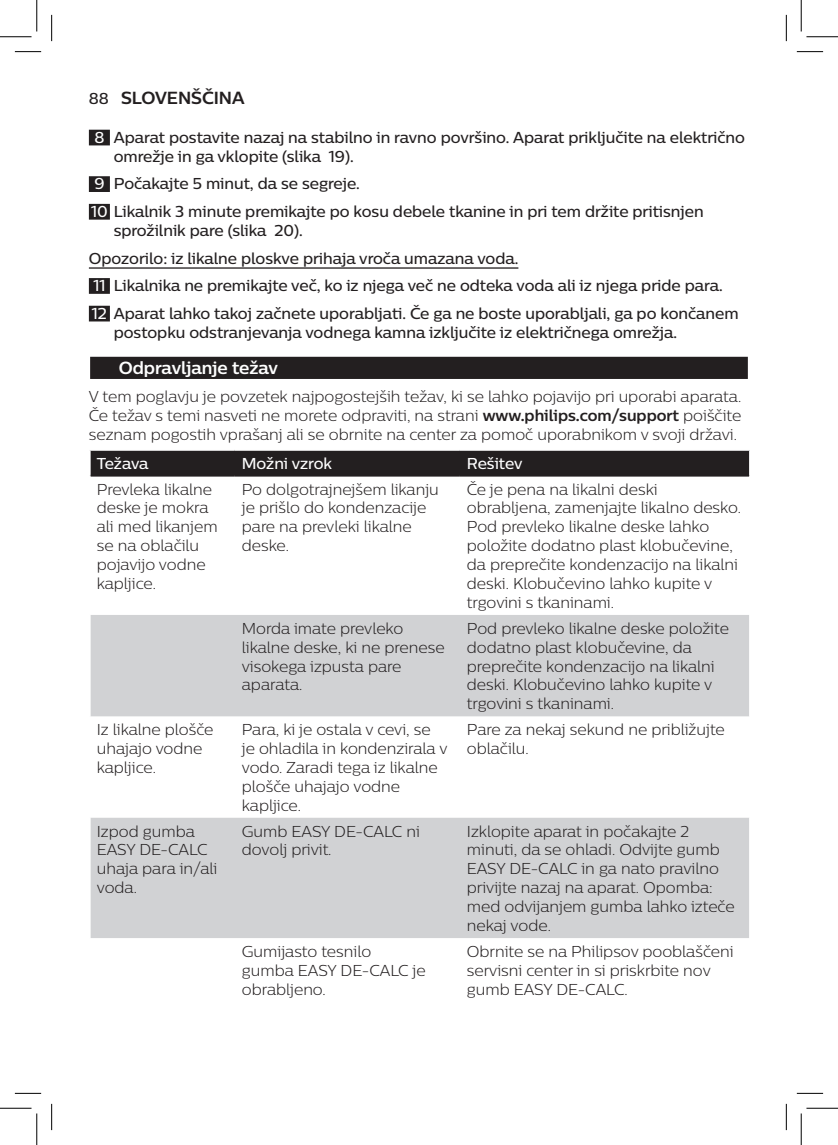
<style>
.page{position:relative;width:838px;height:1145px;background:#fff}
.page>*{position:absolute;margin:0;border:0;box-sizing:border-box;transform-origin:0 0}
.chapter-title-paragr{font:700 17.5px "Centrale Sans";color:#fff}
.t1{font:700 17.5px "Centrale Sans";color:#231f20}
.chapter-table-roweve{font:300 15.75px/18.9px "Centrale Sans";color:#231f20}
.actionlist-item-para{font:500 15.75px/18.9px "Centrale Sans";color:#231f20}
.chapter-table-rowodd{font:300 15.75px/18.9px "Centrale Sans";color:#231f20}
.chapter-paragraph{font:300 15.75px/18.9px "Centrale Sans";color:#231f20;text-align:justify}
.actionlist-item-warn{font:500 15.75px "Centrale Sans";color:#231f20}
.chapter-table-rowhea{font:500 15.75px "Centrale Sans";color:#fff}
.s1{font-weight:500;font-size:15.75px}
.s2{color:#fff}
.s3{font-weight:700}
</style>
<div class="page">
<div style="left:89px;top:130px;width:21px;height:15px;background:#231f20"></div>
<div style="left:89px;top:176px;width:21px;height:16px;background:#231f20"></div>
<div style="left:89px;top:204px;width:21px;height:16px;background:#231f20"></div>
<hr style="left:89px;top:267px;width:429px;height:2px;background:#231f20">
<div style="left:89px;top:278px;width:21px;height:16px;background:#231f20"></div>
<div style="left:89px;top:306px;width:21px;height:15px;background:#231f20"></div>
<div style="left:90px;top:357px;width:657px;height:22px;background:#231f20"></div>
<svg style="left:91px;top:615px;width:658px;height:323px;fill:#d1d2d4"></svg>
<div style="left:90px;top:450px;width:660px;height:26px;background:#231f20"></div>
<hr style="left:91px;top:475px;width:144px;height:2px;background:#231f20">
<hr style="left:235px;top:475px;width:225px;height:2px;background:#231f20">
<hr style="left:460px;top:475px;width:289px;height:2px;background:#231f20">
<svg style="left:15px;top:51px;width:26px;height:1px"></svg>
<svg style="left:796px;top:51px;width:27px;height:1px"></svg>
<svg style="left:15px;top:1093px;width:26px;height:1px"></svg>
<svg style="left:796px;top:1093px;width:27px;height:1px"></svg>
<svg style="left:51px;top:15px;width:1px;height:26px"></svg>
<svg style="left:51px;top:1104px;width:1px;height:26px"></svg>
<svg style="left:786px;top:15px;width:1px;height:26px"></svg>
<svg style="left:786px;top:1104px;width:1px;height:26px"></svg>
<hr style="left:0;top:36px;width:32px;height:1px;background:#000">
<hr style="left:806px;top:36px;width:31px;height:1px;background:#000">
<hr style="left:0;top:1108px;width:32px;height:1px;background:#000">
<hr style="left:806px;top:1108px;width:31px;height:1px;background:#000">
<hr style="left:36px;top:0;width:1px;height:31px;background:#000">
<hr style="left:36px;top:1113px;width:1px;height:32px;background:#000">
<hr style="left:800px;top:0;width:1px;height:31px;background:#000">
<hr style="left:800px;top:1113px;width:1px;height:32px;background:#000">
<p class="t1" style="left:89px;top:87px;width:157px"><span class="s1">88</span> SLOVENŠČINA</p>
<p class="actionlist-item-para" style="left:114px;top:128px;width:632px;text-indent:-19px"><span class="s2">8</span> Aparat postavite nazaj na stabilno in ravno površino. Aparat priključite na električno omrežje in ga vklopite (slika 19).</p>
<p class="actionlist-item-para" style="left:94px;top:174px;width:267px"><span class="s2">9</span> Počakajte 5 minut, da se segreje.</p>
<p class="actionlist-item-para" style="left:114px;top:202px;width:591px;text-indent:-23px"><span class="s2">10</span> Likalnik 3 minute premikajte po kosu debele tkanine in pri tem držite pritisnjen sprožilnik pare (slika 20).</p>
<p class="actionlist-item-warn" style="left:89px;top:248px;width:431px">Opozorilo: iz likalne ploskve prihaja vroča umazana voda.</p>
<p class="actionlist-item-para" style="left:93px;top:276px;width:630px"><span class="s2">11</span> Likalnika ne premikajte več, ko iz njega več ne odteka voda ali iz njega pride para.</p>
<p class="actionlist-item-para" style="left:114px;top:304px;width:626px;text-indent:-22px"><span class="s2">12</span> Aparat lahko takoj začnete uporabljati. Če ga ne boste uporabljali, ga po končanem postopku odstranjevanja vodnega kamna izključite iz električnega omrežja.</p>
<p class="chapter-title-paragr" style="left:119px;top:356px;width:161px">Odpravljanje težav</p>
<p class="chapter-paragraph" style="left:89px;top:387px;width:654px">V tem poglavju je povzetek najpogostejših težav, ki se lahko pojavijo pri uporabi aparata.<br>Če težav s temi nasveti ne morete odpraviti, na strani <span class="s3">www.philips.com/support</span> poiščite seznam pogostih vprašanj ali se obrnite na center za pomoč uporabnikom v svoji državi.</p>
<p class="chapter-table-rowhea" style="left:97px;top:453px;width:53px">Težava</p>
<p class="chapter-table-rowhea" style="left:242px;top:453px;width:92px">Možni vzrok</p>
<p class="chapter-table-rowhea" style="left:467px;top:453px;width:57px">Rešitev</p>
<p class="chapter-table-roweve" style="left:97px;top:479px;width:122px">Prevleka likalne deske je mokra ali med likanjem se na oblačilu pojavijo vodne kapljice.</p>
<p class="chapter-table-roweve" style="left:242px;top:479px;width:198px">Po dolgotrajnejšem likanju je prišlo do kondenzacije pare na prevleki likalne deske.</p>
<p class="chapter-table-roweve" style="left:467px;top:479px;width:275px">Če je pena na likalni deski obrabljena, zamenjajte likalno desko.<br>Pod prevleko likalne deske lahko položite dodatno plast klobučevine, da preprečite kondenzacijo na likalni deski. Klobučevino lahko kupite v trgovini s tkaninami.</p>
<p class="chapter-table-rowodd" style="left:242px;top:618px;width:204px">Morda imate prevleko likalne deske, ki ne prenese visokega izpusta pare aparata.</p>
<p class="chapter-table-rowodd" style="left:467px;top:618px;width:263px">Pod prevleko likalne deske položite dodatno plast klobučevine, da preprečite kondenzacijo na likalni deski. Klobučevino lahko kupite v trgovini s tkaninami.</p>
<p class="chapter-table-roweve" style="left:97px;top:720px;width:118px">Iz likalne plošče uhajajo vodne kapljice.</p>
<p class="chapter-table-roweve" style="left:242px;top:720px;width:207px">Para, ki je ostala v cevi, se je ohladila in kondenzirala v vodo. Zaradi tega iz likalne plošče uhajajo vodne kapljice.</p>
<p class="chapter-table-roweve" style="left:467px;top:720px;width:259px">Pare za nekaj sekund ne približujte oblačilu.</p>
<p class="chapter-table-rowodd" style="left:97px;top:821px;width:122px">Izpod gumba<br>EASY DE-CALC uhaja para in/ali voda.</p>
<p class="chapter-table-rowodd" style="left:242px;top:821px;width:180px">Gumb EASY DE-CALC ni dovolj privit.</p>
<p class="chapter-table-rowodd" style="left:467px;top:821px;width:269px">Izklopite aparat in počakajte 2 minuti, da se ohladi. Odvijte gumb<br>EASY DE-CALC in ga nato pravilno privijte nazaj na aparat. Opomba: med odvijanjem gumba lahko izteče nekaj vode.</p>
<p class="chapter-table-roweve" style="left:242px;top:942px;width:185px">Gumijasto tesnilo gumba EASY DE-CALC je obrabljeno.</p>
<p class="chapter-table-roweve" style="left:467px;top:942px;width:268px">Obrnite se na Philipsov pooblaščeni servisni center in si priskrbite nov gumb EASY DE-CALC.</p>
</div>
